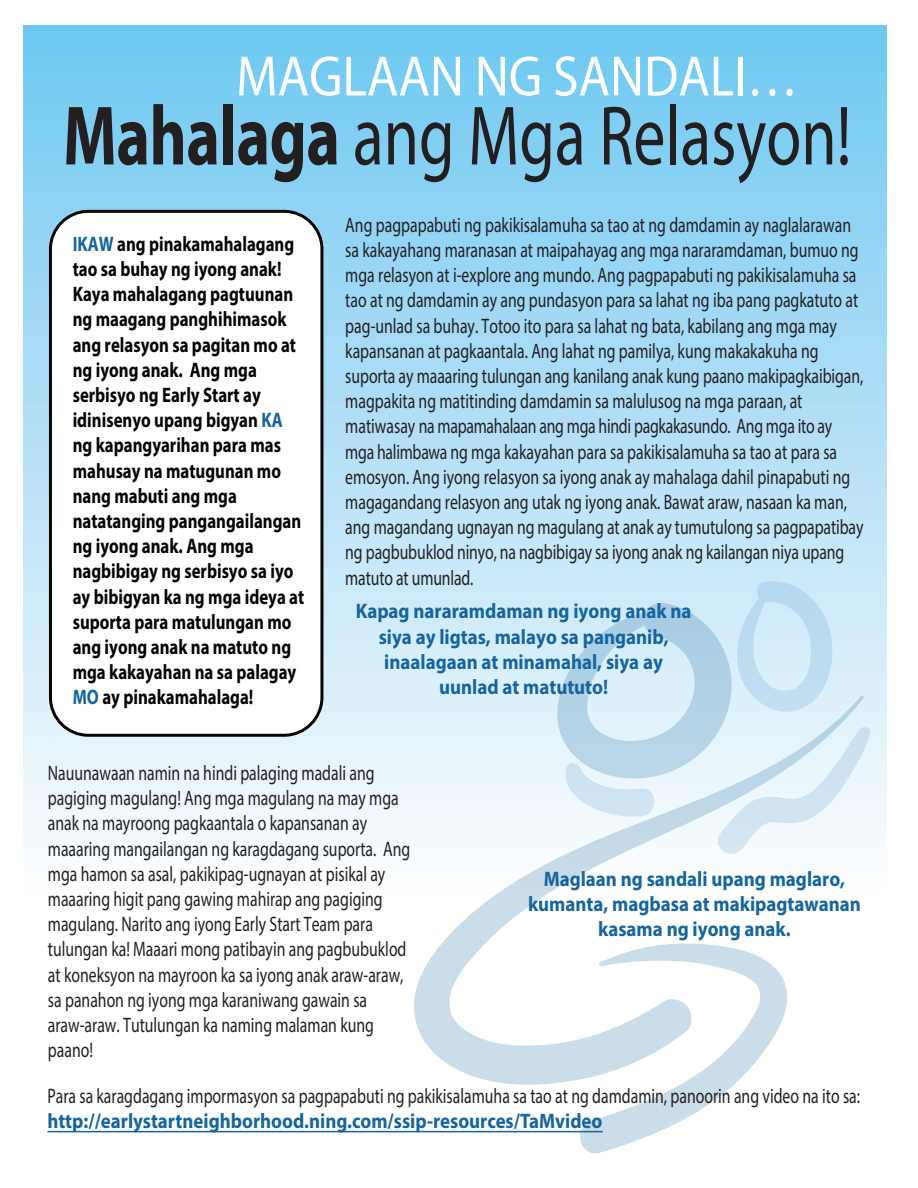
<style>
.page{position:relative;width:918px;height:1188px;background:#fff}
.page>*{position:absolute;margin:0;border:0;box-sizing:border-box;transform-origin:0 0}
.t1{font:84.9px "Myriad Pro";color:#231f20;scale:.75 1}
.t2{font:57.3px "Myriad Pro";color:#fff;scale:.9 1}
.t3{font:21px/25.2px "Myriad Pro";color:#231f20;scale:.75 1}
.t4{font:700 21px/25.2px "Myriad Pro";color:#040503;scale:.8 1}
.t5{font:700 21px/25.2px "Myriad Pro";color:#16659e;text-align:center;scale:.9 1}
.s1{font-weight:700}
.s2{color:#16659e}
.s3{font-weight:700;color:#16659e}
</style>
<div class="page">
<div style="left:23px;top:25px;width:863px;height:1134px;background:linear-gradient(to bottom,#76c9f1,#fff)"></div>
<div style="left:50px;top:211px;width:272px;height:524px;background:#fff;border-radius:38px"></div>
<div style="left:49px;top:210px;width:274px;height:527px;border:3px solid #050504;border-radius:38px"></div>
<svg style="left:414px;top:694px;width:450px;height:394px"></svg>
<svg style="left:571px;top:941px;width:227px;height:212px"></svg>
<svg style="left:547px;top:581px;width:323px;height:279px;background:#d3e9f5"></svg>
<hr style="left:47px;top:1131px;width:556px;height:1px;background:#16659e">
<p class="t2" style="left:236px;top:41px;width:626px">MAGLAAN NG SANDALI…</p>
<p class="t1" style="left:63px;top:84px;width:1053px"><span class="s1">Mahalaga</span> ang Mga Relasyon!</p>
<p class="t3" style="left:345px;top:212px;width:692px">Ang pagpapabuti ng pakikisalamuha sa tao at ng damdamin ay naglalarawan sa kakayahang maranasan at maipahayag ang mga nararamdaman, bumuo ng mga relasyon at i-explore ang mundo. Ang pagpapabuti ng pakikisalamuha sa tao at ng damdamin ay ang pundasyon para sa lahat ng iba pang pagkatuto at pag-unlad sa buhay. Totoo ito para sa lahat ng bata, kabilang ang mga may kapansanan at pagkaantala. Ang lahat ng pamilya, kung makakakuha ng suporta ay maaaring tulungan ang kanilang anak kung paano makipagkaibigan, magpakita ng matitinding damdamin sa malulusog na mga paraan, at matiwasay na mapamahalaan ang mga hindi pagkakasundo. Ang mga ito ay mga halimbawa ng mga kakayahan para sa pakikisalamuha sa tao at para sa emosyon. Ang iyong relasyon sa iyong anak ay mahalaga dahil pinapabuti ng magagandang relasyon ang utak ng iyong anak. Bawat araw, nasaan ka man, ang magandang ugnayan ng magulang at anak ay tumutulong sa pagpapatibay ng pagbubuklod ninyo, na nagbibigay sa iyong anak ng kailangan niya upang matuto at umunlad.</p>
<p class="t4" style="left:73px;top:230px;width:291px"><span class="s2">IKAW</span> ang pinakamahalagang tao sa buhay ng iyong anak!<br>Kaya mahalagang pagtuunan ng maagang panghihimasok ang relasyon sa pagitan mo at ng iyong anak. Ang mga serbisyo ng Early Start ay idinisenyo upang bigyan <span class="s2">KA </span>ng kapangyarihan para mas mahusay na matugunan mo nang mabuti ang mga natatanging pangangailangan ng iyong anak. Ang mga nagbibigay ng serbisyo sa iyo ay bibigyan ka ng mga ideya at suporta para matulungan mo ang iyong anak na matuto ng mga kakayahan na sa palagay<br><span class="s2">MO</span> ay pinakamahalaga!</p>
<p class="t5" style="left:356px;top:598px;width:375px">Kapag nararamdaman ng iyong anak na siya ay ligtas, malayo sa panganib, inaalagaan at minamahal, siya ay uunlad at matututo!</p>
<p class="t3" style="left:48px;top:760px;width:485px">Nauunawaan namin na hindi palaging madali ang pagiging magulang! Ang mga magulang na may mga anak na mayroong pagkaantala o kapansanan ay maaaring mangailangan ng karagdagang suporta. Ang mga hamon sa asal, pakikipag-ugnayan at pisikal ay maaaring higit pang gawing mahirap ang pagiging magulang. Narito ang iyong Early Start Team para tulungan ka! Maaari mong patibayin ang pagbubuklod at koneksyon na mayroon ka sa iyong anak araw-araw, sa panahon ng iyong mga karaniwang gawain sa araw-araw. Tutulungan ka naming malaman kung paano!</p>
<p class="t3" style="left:47px;top:1083px;width:1085px">Para sa karagdagang impormasyon sa pagpapabuti ng pakikisalamuha sa tao at ng damdamin, panoorin ang video na ito sa: <span class="s3">http://earlystartneighborhood.ning.com/ssip-resources/TaMvideo</span></p>
<p class="t5" style="left:528px;top:865px;width:371px">Maglaan ng sandali upang maglaro, kumanta, magbasa at makipagtawanan kasama ng iyong anak.</p>
</div>
